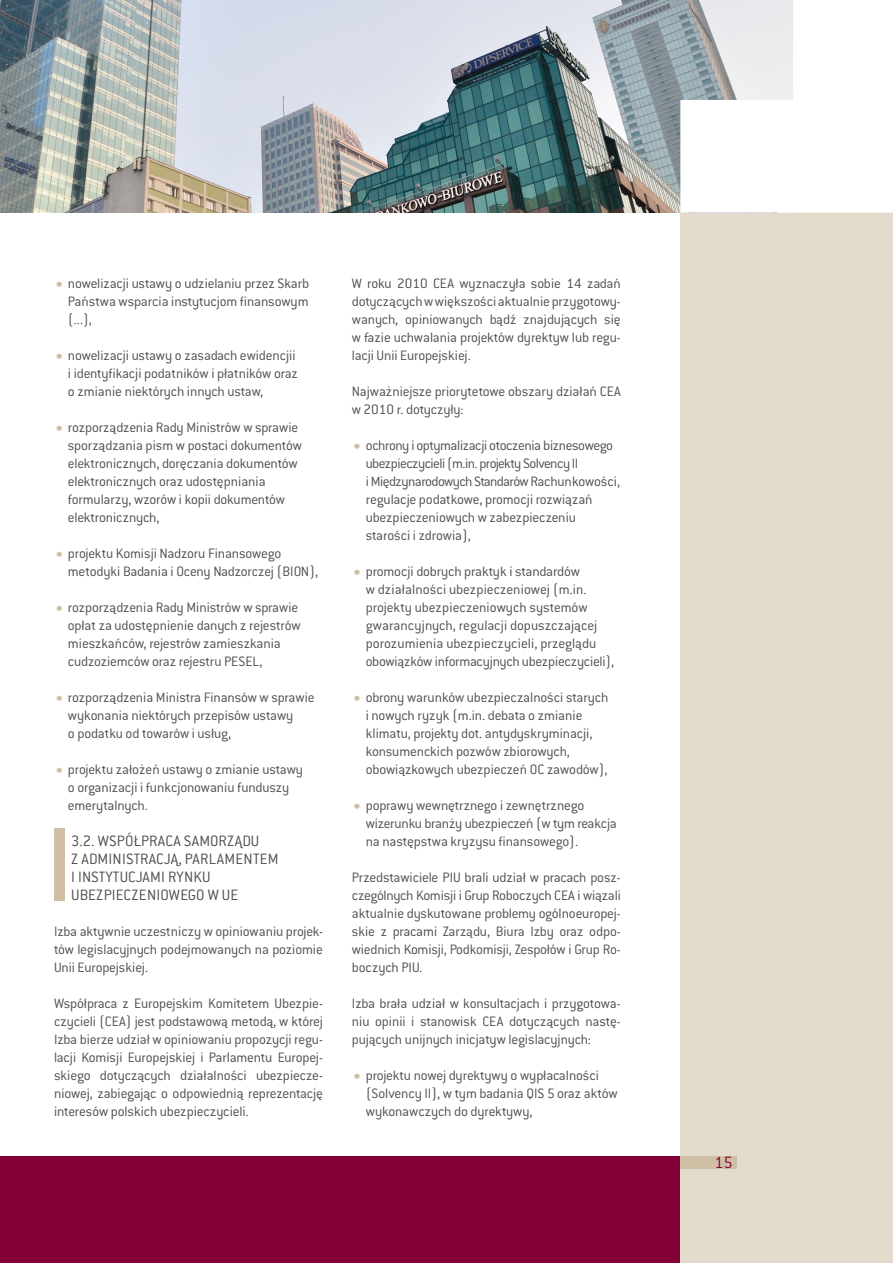
<style>
.page{position:relative;width:893px;height:1263px;background:#fff}
.page>*{position:absolute;margin:0;border:0;box-sizing:border-box;transform-origin:0 0}
.t1{font:300 18px "Conduit Pl";color:#860038}
.t2{font:300 16.5px "Conduit Pl";letter-spacing:.01em;color:#4d4d4f}
.t3{font:300 15px/18px "Conduit Pl";letter-spacing:-.01em;color:#4d4d4f}
.s1{font-family:"Humanst 521 Cn EU";font-weight:400;font-size:18px;color:#cfc0a5}
</style>
<div class="page">
<div style="left:0;top:1157px;width:893px;height:106px;background:#860038"></div>
<div style="left:680px;top:0;width:213px;height:1263px;background:#e3dbcc"></div>
<div style="left:680px;top:1157px;width:57px;height:12px;background:#cfc0a5"></div>
<img style="left:0;top:0;width:680px;height:213px">
<svg style="left:680px;top:0;width:213px;height:213px;background:#f2f3f4"></svg>
<div style="left:54px;top:828px;width:10px;height:72px;background:#cfc0a5"></div>
<p class="t3" style="left:68px;top:274px;width:243px;text-align:justify;text-indent:-14px"><span class="s1">•</span> nowelizacji ustawy o udzielaniu przez Skarb Państwa wsparcia instytucjom finansowym (...),</p>
<p class="t3" style="left:68px;top:346px;width:232px;text-indent:-14px"><span class="s1">•</span> nowelizacji ustawy o zasadach ewidencjii i identyfikacji podatników i płatników oraz o zmianie niektórych innych ustaw,</p>
<p class="t3" style="left:68px;top:418px;width:236px;text-indent:-14px"><span class="s1">•</span> rozporządzenia Rady Ministrów w sprawie sporządzania pism w postaci dokumentów elektronicznych, doręczania dokumentów elektronicznych oraz udostępniania formularzy, wzorów i kopii dokumentów elektronicznych,</p>
<p class="t3" style="left:68px;top:544px;width:252px;text-indent:-14px"><span class="s1">•</span> projektu Komisji Nadzoru Finansowego metodyki Badania i Oceny Nadzorczej (BION),</p>
<p class="t3" style="left:68px;top:598px;width:234px;text-indent:-14px"><span class="s1">•</span> rozporządzenia Rady Ministrów w sprawie opłat za udostępnienie danych z rejestrów mieszkańców, rejestrów zamieszkania cudzoziemców oraz rejestru PESEL,</p>
<p class="t3" style="left:68px;top:688px;width:248px;text-indent:-14px"><span class="s1">•</span> rozporządzenia Ministra Finansów w sprawie wykonania niektórych przepisów ustawy<br>o podatku od towarów i usług,</p>
<p class="t3" style="left:68px;top:760px;width:237px;text-indent:-14px"><span class="s1">•</span> projektu założeń ustawy o zmianie ustawy o organizacji i funkcjonowaniu funduszy emerytalnych.</p>
<p class="t2" style="left:71px;top:831px;width:79px">3.2. Współpraca</p>
<p class="t2" style="left:184px;top:831px;width:10px">samorz</p>
<p class="t2" style="left:235px;top:831px;width:16px">ądu</p>
<p class="t2" style="left:71px;top:849px;width:19px">z administracj</p>
<p class="t2" style="left:171px;top:849px;width:32px">ą, Parlamentem</p>
<p class="t2" style="left:71px;top:867px;width:15px">i instytucjami</p>
<p class="t2" style="left:168px;top:867px;width:10px">rynku</p>
<p class="t2" style="left:71px;top:885px;width:9px">ubezpieczeniowego</p>
<p class="t2" style="left:208px;top:885px;width:32px">w UE</p>
<p class="t3" style="left:54px;top:922px;width:270px;text-align:justify">Izba aktywnie uczestniczy w opiniowaniu projek&shy;tów legislacyjnych podejmowanych na poziomie Unii Europejskiej.</p>
<p class="t3" style="left:54px;top:994px;width:270px;text-align:justify">Współpraca z Europejskim Komitetem Ubezpie&shy;czycieli (CEA) jest podstawową metodą, w której Izba bierze udział w opiniowaniu propozycji regu&shy;lacji Komisji Europejskiej i Parlamentu Europej&shy;skiego dotyczących działalności ubezpiecze&shy;niowej, zabiegając o odpowiednią reprezentację interesów polskich ubezpieczycieli.</p>
<p class="t3" style="left:352px;top:274px;width:270px;text-align:justify">W roku 2010 CEA wyznaczyła sobie 14 zadań dotyczących w większości aktualnie przygotowy&shy;wanych, opiniowanych bądź znajdujących się w fazie uchwalania projektów dyrektyw lub regu&shy;lacji Unii Europejskiej.</p>
<p class="t3" style="left:352px;top:382px;width:270px">Najważniejsze priorytetowe obszary działań CEA w 2010 r. dotyczyły:</p>
<p class="t3" style="left:366px;top:436px;width:256px;text-indent:-14px"><span class="s1">•</span> ochrony i optymalizacji otoczenia biznesowego ubezpieczycieli (m.in. projekty Solvency II<br>i Międzynarodowych Standarów Rachunkowości, regulacje podatkowe, promocji rozwiązań ubezpieczeniowych w zabezpieczeniu starości i zdrowia),</p>
<p class="t3" style="left:366px;top:562px;width:250px;text-indent:-14px"><span class="s1">•</span> promocji dobrych praktyk i standardów<br>w działalności ubezpieczeniowej (m.in. projekty ubezpieczeniowych systemów gwarancyjnych, regulacji dopuszczającej porozumienia ubezpieczycieli, przeglądu obowiązków informacyjnych ubezpieczycieli),</p>
<p class="t3" style="left:366px;top:688px;width:244px;text-indent:-14px"><span class="s1">•</span> obrony warunków ubezpieczalności starych i nowych ryzyk (m.in. debata o zmianie klimatu, projekty dot. antydyskryminacji, konsumenckich pozwów zbiorowych, obowiązkowych ubezpieczeń OC zawodów),</p>
<p class="t3" style="left:366px;top:796px;width:252px;text-indent:-14px"><span class="s1">•</span> poprawy wewnętrznego i zewnętrznego wizerunku branży ubezpieczeń (w tym reakcja na następstwa kryzysu finansowego).</p>
<p class="t3" style="left:352px;top:868px;width:270px;text-align:justify">Przedstawiciele PIU brali udział w pracach posz&shy;czególnych Komisji i Grup Roboczych CEA i wiązali aktualnie dyskutowane problemy ogólnoeuropej&shy;skie z pracami Zarządu, Biura Izby oraz odpo&shy;wiednich Komisji, Podkomisji, Zespołów i Grup Ro&shy;boczych PIU.</p>
<p class="t3" style="left:352px;top:994px;width:270px;text-align:justify">Izba brała udział w konsultacjach i przygotowa&shy;niu opinii i stanowisk CEA dotyczących nastę&shy;pujących unijnych inicjatyw legislacyjnych:</p>
<p class="t3" style="left:366px;top:1066px;width:253px;text-indent:-14px"><span class="s1">•</span> projektu nowej dyrektywy o wypłacalności (Solvency II), w tym badania QIS 5 oraz aktów wykonawczych do dyrektywy,</p>
<p class="t1" style="left:714px;top:1152px;width:20px">15</p>
</div>
